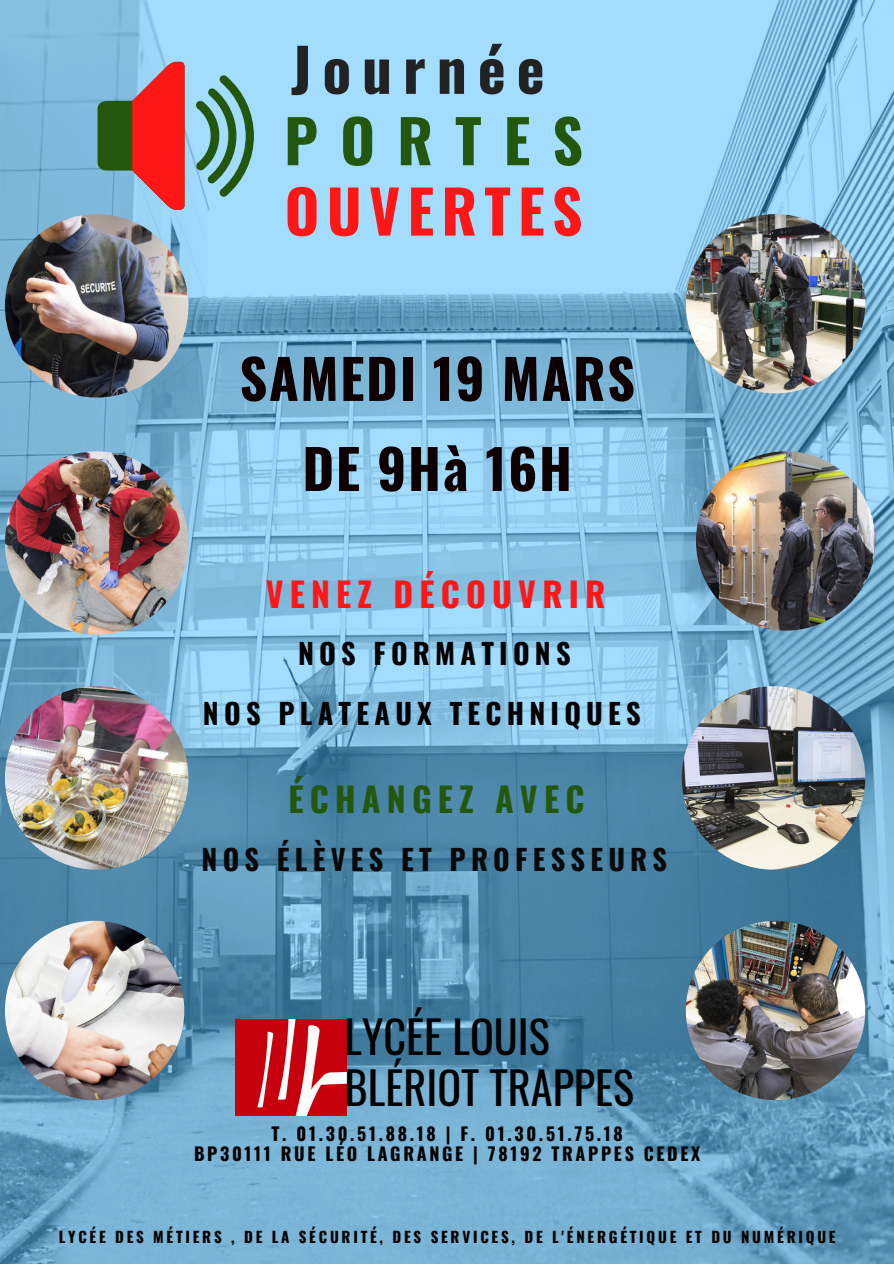
<style>
.page{position:relative;width:894px;height:1264px;background:#fff}
.page>*{position:absolute;margin:0;border:0;box-sizing:border-box;transform-origin:0 0}
.t1{font:700 59.4px "Oswald";letter-spacing:.125em;color:#ff1616}
.t2{font:700 59.4px "Oswald";letter-spacing:.185em;color:#222}
.t3{font:700 59.4px "Oswald";letter-spacing:.375em;color:#24570e}
.t4{font:700 54.3px "Oswald";letter-spacing:.03em;color:#0e0000}
.t5{font:44.25px/51px "Oswald";color:#000}
.t6{font:700 33.9px "Oswald";letter-spacing:.185em;color:#ff1616}
.t7{font:700 33.9px "Oswald";letter-spacing:.185em;color:#24570e}
.t8{font:700 28.35px "Oswald";letter-spacing:.185em;color:#020202}
.t9{font:700 28.35px "Oswald";letter-spacing:.185em;color:#090909}
.t10{font:700 18px "Oswald";letter-spacing:.15em;color:#000}
.t11{font:700 15px "Oswald";letter-spacing:.185em;color:#000}
</style>
<div class="page">
<img style="left:0;top:0;width:893px;height:1263px">
<img style="left:235px;top:1019px;width:111px;height:96px">
<img style="left:5px;top:214px;width:183px;height:183px;border-radius:50%">
<img style="left:681px;top:686px;width:184px;height:183px;border-radius:50%">
<img style="left:5px;top:686px;width:183px;height:183px;border-radius:50%">
<img style="left:695px;top:451px;width:180px;height:179px;border-radius:50%">
<img style="left:5px;top:451px;width:183px;height:183px;border-radius:50%">
<img style="left:685px;top:214px;width:180px;height:179px;border-radius:50%">
<img style="left:5px;top:920px;width:179px;height:180px;border-radius:50%">
<img style="left:685px;top:920px;width:180px;height:180px;border-radius:50%">
<svg style="left:97px;top:62px;width:87px;height:148px;background:#ac5e5c"></svg>
<svg style="left:195px;top:75px;width:59px;height:122px;background:#73aba6"></svg>
<p class="t2" style="left:291px;top:23px;width:255px">Journée</p>
<p class="t3" style="left:284px;top:94px;width:300px">PORTES</p>
<p class="t1" style="left:284px;top:165px;width:299px">OUVERTES</p>
<p class="t4" style="left:239px;top:336px;width:397px">SAMEDI 19 MARS</p>
<p class="t4" style="left:302px;top:426px;width:271px">DE 9Hà 16H</p>
<p class="t6" style="left:265px;top:567px;width:341px">VENEZ DÉCOUVRIR</p>
<p class="t8" style="left:298px;top:631px;width:274px">NOS FORMATIONS</p>
<p class="t8" style="left:203px;top:691px;width:439px">NOS PLATEAUX TECHNIQUES</p>
<p class="t7" style="left:288px;top:773px;width:297px">ÉCHANGEZ AVEC</p>
<p class="t9" style="left:201px;top:836px;width:467px">NOS ÉLÈVES ET PROFESSEURS</p>
<p class="t5" style="left:344px;top:1009px;width:291px">LYCÉE LOUIS<br>BLÉRIOT TRAPPES</p>
<p class="t10" style="left:271px;top:1119px;width:353px">T. 01.30.51.88.18 | F. 01.30.51.75.18</p>
<p class="t10" style="left:194px;top:1139px;width:507px">BP30111 RUE LÉO LAGRANGE | 78192 TRAPPES CEDEX</p>
<p class="t11" style="left:59px;top:1224px;width:778px">LYCÉE DES MÉTIERS , DE LA SÉCURITÉ, DES SERVICES, DE L'ÉNERGÉTIQUE ET DU NUMÉRIQUE</p>
</div>
